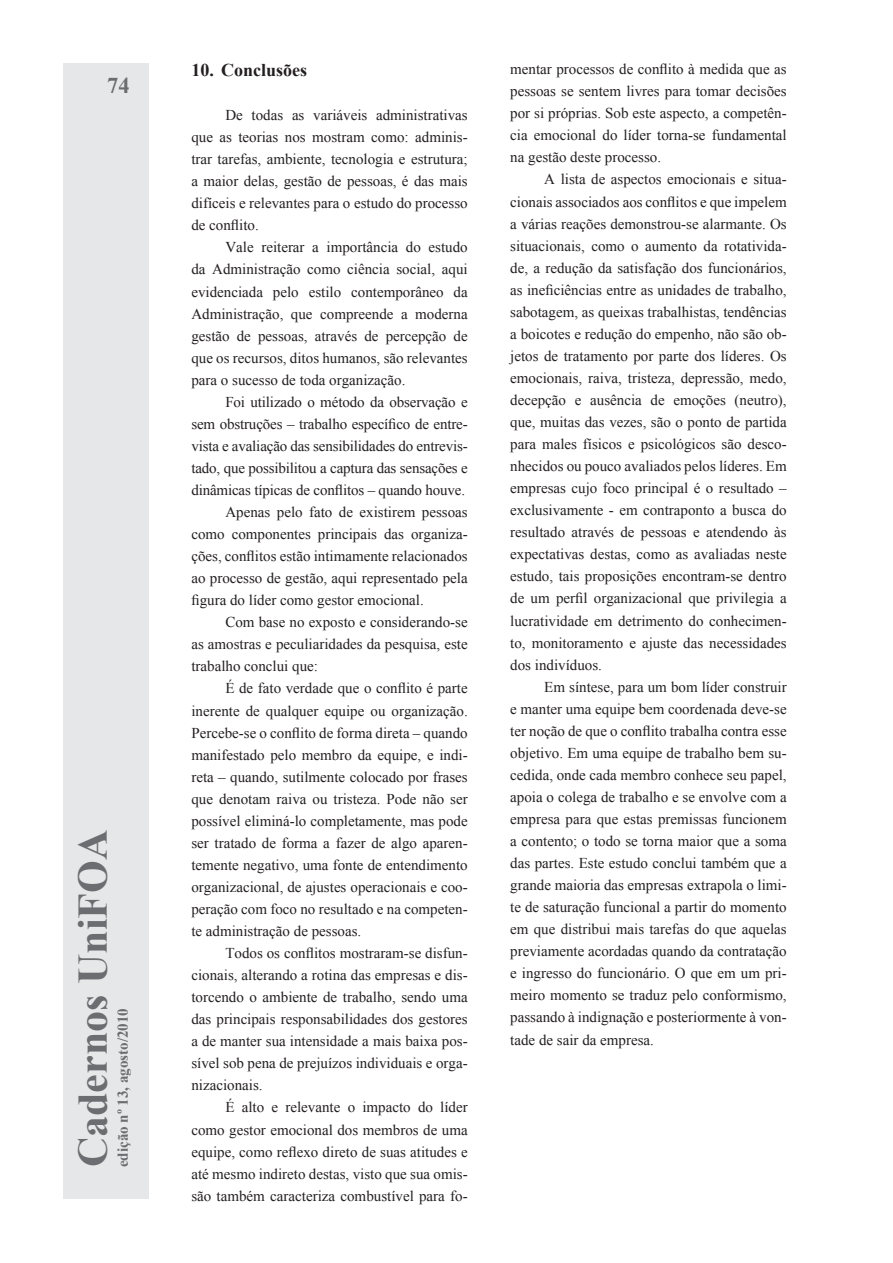
<style>
.page{position:relative;width:893px;height:1263px;background:#fff}
.page>*{position:absolute;margin:0;border:0;box-sizing:border-box;transform-origin:0 0}
.t1{font:700 42px "Times New Roman";color:#6c6d70}
.t2{font:700 22.5px "Times New Roman";color:#6c6d70}
.t3{font:700 18px "Times New Roman";color:#231f20}
.t4{font:15px/22px "Times New Roman";color:#231f20;text-align:justify}
.t5{font:700 15px "Times New Roman";color:#6c6d70}
</style>
<div class="page">
<div style="left:64px;top:64px;width:85px;height:1135px;background:#e6e7e9"></div>
<h2 class="t2" style="left:107px;top:70px;width:24px">74</h2>
<h1 class="t1" style="left:64px;top:1167px;width:339px;rotate:-90deg">Cadernos UniFOA</h1>
<p class="t5" style="left:113px;top:1167px;width:161px;rotate:-90deg">edição nº 13, agosto/2010</p>
<p class="t3" style="left:191px;top:58px;width:117px">10. Conclusões</p>
<p class="t4" style="left:191px;top:104px;width:278px;text-indent:34px">De todas as variáveis administrativas que as teorias nos mostram como: adminis&shy;trar tarefas, ambiente, tecnologia e estrutura; a maior delas, gestão de pessoas, é das mais difíceis e relevantes para o estudo do processo de conflito.</p>
<p class="t4" style="left:191px;top:236px;width:278px;text-indent:34px">Vale reiterar a importância do estudo da Administração como ciência social, aqui evidenciada pelo estilo contemporâneo da Administração, que compreende a moderna gestão de pessoas, através de percepção de que os recursos, ditos humanos, são relevantes para o sucesso de toda organização.</p>
<p class="t4" style="left:225px;top:390px;width:244px">Foi utilizado o método da observação e</p>
<p class="t4" style="left:191px;top:412px;width:278px">sem obstruções – trabalho específico de entre-</p>
<p class="t4" style="left:191px;top:435px;width:278px">vista e avaliação das sensibilidades do entrevis-</p>
<p class="t4" style="left:191px;top:457px;width:278px">tado, que possibilitou a captura das sensações e</p>
<p class="t4" style="left:191px;top:479px;width:275px">dinâmicas típicas de conflitos – quando houve.</p>
<p class="t4" style="left:225px;top:501px;width:244px">Apenas pelo fato de existirem pessoas</p>
<p class="t4" style="left:191px;top:523px;width:278px">como componentes principais das organiza-</p>
<p class="t4" style="left:191px;top:545px;width:278px">ções, conflitos estão intimamente relacionados</p>
<p class="t4" style="left:191px;top:567px;width:278px">ao processo de gestão, aqui representado pela</p>
<p class="t4" style="left:191px;top:589px;width:234px">figura do líder como gestor emocional.</p>
<p class="t4" style="left:225px;top:611px;width:244px">Com base no exposto e considerando-se</p>
<p class="t4" style="left:191px;top:633px;width:278px">as amostras e peculiaridades da pesquisa, este</p>
<p class="t4" style="left:191px;top:655px;width:128px">trabalho conclui que:</p>
<p class="t4" style="left:225px;top:677px;width:244px">É de fato verdade que o conflito é parte</p>
<p class="t4" style="left:191px;top:699px;width:278px">inerente de qualquer equipe ou organização.</p>
<p class="t4" style="left:191px;top:721px;width:278px">Percebe-se o conflito de forma direta – quando</p>
<p class="t4" style="left:191px;top:743px;width:278px">manifestado pelo membro da equipe, e indi-</p>
<p class="t4" style="left:191px;top:765px;width:278px">reta – quando, sutilmente colocado por frases</p>
<p class="t4" style="left:191px;top:787px;width:278px">que denotam raiva ou tristeza. Pode não ser</p>
<p class="t4" style="left:191px;top:809px;width:278px">possível eliminá-lo completamente, mas pode</p>
<p class="t4" style="left:191px;top:831px;width:278px">ser tratado de forma a fazer de algo aparen-</p>
<p class="t4" style="left:191px;top:853px;width:278px">temente negativo, uma fonte de entendimento</p>
<p class="t4" style="left:191px;top:876px;width:278px">organizacional, de ajustes operacionais e coo-</p>
<p class="t4" style="left:191px;top:898px;width:278px">peração com foco no resultado e na competen-</p>
<p class="t4" style="left:191px;top:920px;width:171px">te administração de pessoas.</p>
<p class="t4" style="left:225px;top:942px;width:244px">Todos os conflitos mostraram-se disfun-</p>
<p class="t4" style="left:191px;top:964px;width:278px">cionais, alterando a rotina das empresas e dis-</p>
<p class="t4" style="left:191px;top:986px;width:278px">torcendo o ambiente de trabalho, sendo uma</p>
<p class="t4" style="left:191px;top:1008px;width:278px">das principais responsabilidades dos gestores</p>
<p class="t4" style="left:191px;top:1030px;width:278px">a de manter sua intensidade a mais baixa pos-</p>
<p class="t4" style="left:191px;top:1052px;width:278px">sível sob pena de prejuízos individuais e orga-</p>
<p class="t4" style="left:191px;top:1074px;width:73px">nizacionais.</p>
<p class="t4" style="left:225px;top:1096px;width:244px">É alto e relevante o impacto do líder</p>
<p class="t4" style="left:191px;top:1118px;width:278px">como gestor emocional dos membros de uma</p>
<p class="t4" style="left:191px;top:1140px;width:278px">equipe, como reflexo direto de suas atitudes e</p>
<p class="t4" style="left:191px;top:1162px;width:278px">até mesmo indireto destas, visto que sua omis-</p>
<p class="t4" style="left:191px;top:1184px;width:278px">são também caracteriza combustível para fo-</p>
<p class="t4" style="left:510px;top:58px;width:278px">mentar processos de conflito à medida que as pessoas se sentem livres para tomar decisões por si próprias. Sob este aspecto, a competên&shy;cia emocional do líder torna-se fundamental na gestão deste processo.</p>
<p class="t4" style="left:510px;top:168px;width:278px;text-indent:34px">A lista de aspectos emocionais e situa&shy;cionais associados aos conflitos e que impelem a várias reações demonstrou-se alarmante. Os situacionais, como o aumento da rotativida&shy;de, a redução da satisfação dos funcionários, as ineficiências entre as unidades de trabalho, sabotagem, as queixas trabalhistas, tendências a boicotes e redução do empenho, não são ob&shy;jetos de tratamento por parte dos líderes. Os emocionais, raiva, tristeza, depressão, medo, decepção e ausência de emoções (neutro), que, muitas das vezes, são o ponto de partida para males físicos e psicológicos são desco&shy;nhecidos ou pouco avaliados pelos líderes. Em empresas cujo foco principal é o resultado – exclusivamente - em contraponto a busca do resultado através de pessoas e atendendo às expectativas destas, como as avaliadas neste estudo, tais proposições encontram-se dentro de um perfil organizacional que privilegia a lucratividade em detrimento do conhecimen&shy;to, monitoramento e ajuste das necessidades dos indivíduos.</p>
<p class="t4" style="left:510px;top:675px;width:278px;text-indent:34px">Em síntese, para um bom líder construir e manter uma equipe bem coordenada deve-se ter noção de que o conflito trabalha contra esse objetivo. Em uma equipe de trabalho bem su&shy;cedida, onde cada membro conhece seu papel, apoia o colega de trabalho e se envolve com a empresa para que estas premissas funcionem a contento; o todo se torna maior que a soma das partes. Este estudo conclui também que a grande maioria das empresas extrapola o limi&shy;te de saturação funcional a partir do momento em que distribui mais tarefas do que aquelas previamente acordadas quando da contratação e ingresso do funcionário. O que em um pri&shy;meiro momento se traduz pelo conformismo, passando à indignação e posteriormente à von&shy;tade de sair da empresa.</p>
</div>
